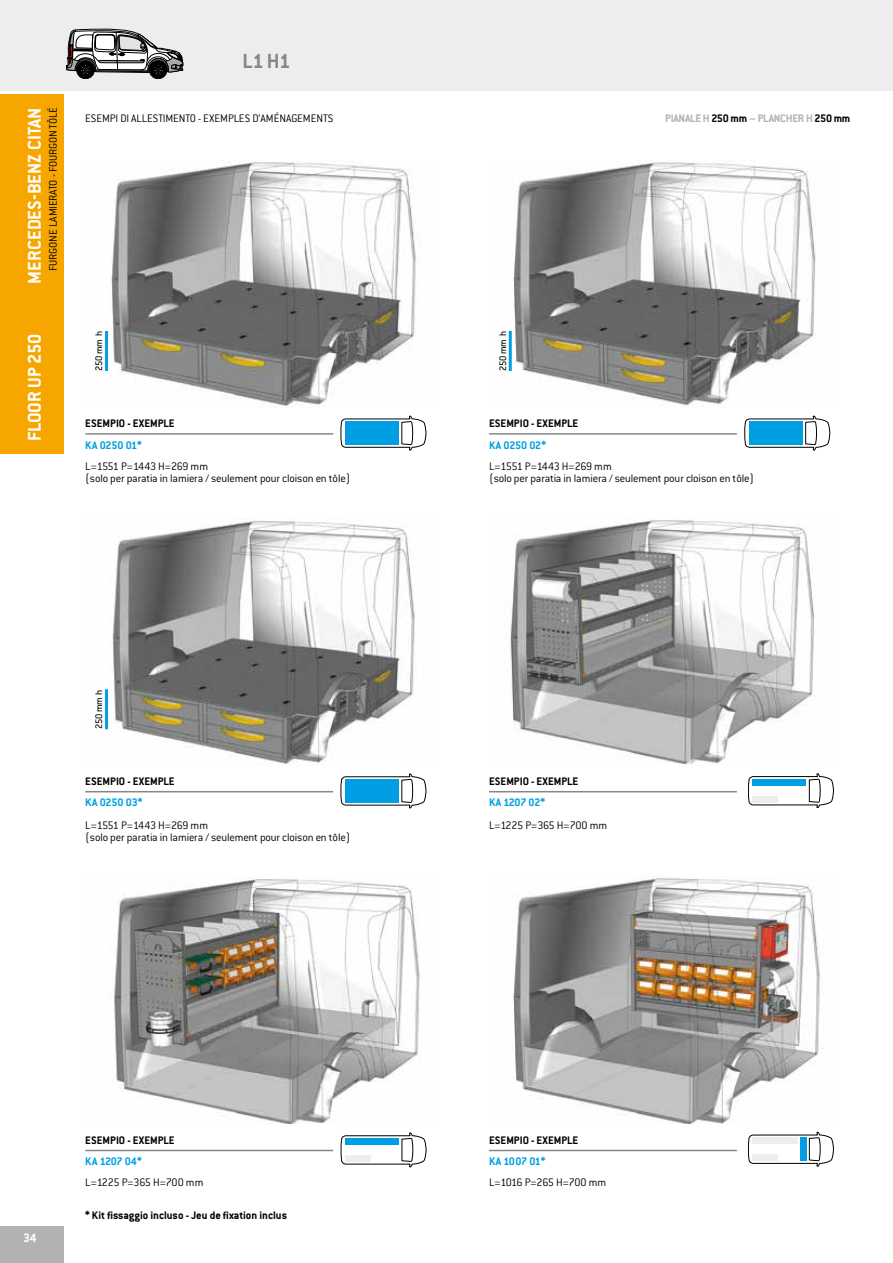
<style>
.page{position:relative;width:893px;height:1263px;background:#fff}
.page>*{position:absolute;margin:0;border:0;box-sizing:border-box;transform-origin:0 0}
.t1{font:700 22.5px "Conduit ITC Pro";color:#878787}
.t2{font:700 20.25px "Conduit ITC Pro";color:#fff}
.t3{font:700 13.5px "Conduit ITC Pro";color:#fff}
.t4{font:300 12px "Conduit ITC Std";letter-spacing:-.015em;color:#000}
.t5{font:700 12px "Conduit ITC Pro";color:#000}
.t6{font:300 12px "Conduit ITC Pro";letter-spacing:-.015em;color:#000}
.t7{font:300 12px "Conduit ITC Pro";letter-spacing:-.04em;color:#000}
.t8{font:700 12px "Conduit ITC Pro";letter-spacing:-.02em;color:#009fe3}
.t9{font:700 12px "Conduit ITC Pro";letter-spacing:-.02em;color:#b3b2b2}
.t10{font:300 12px "Conduit ITC Pro";letter-spacing:-.045em;color:#000}
.t11{font:10.5px "Conduit ITC Std";letter-spacing:-.02em;color:#000}
.s1{color:#000}
</style>
<div class="page">
<div style="left:0;top:0;width:893px;height:90px;background:#ededed"></div>
<div style="left:0;top:1226px;width:64px;height:37px;background:#b3b2b2"></div>
<div style="left:0;top:95px;width:64px;height:359px;background:#f7a600"></div>
<img style="left:108px;top:161px;width:308px;height:246px">
<img style="left:508px;top:162px;width:308px;height:245px">
<img style="left:105px;top:520px;width:310px;height:245px">
<img style="left:510px;top:519px;width:304px;height:246px">
<img style="left:114px;top:877px;width:306px;height:246px">
<img style="left:513px;top:877px;width:310px;height:246px">
<svg style="left:341px;top:416px;width:85px;height:34px"></svg>
<div style="left:345px;top:422px;width:54px;height:23px;background:#009fe3"></div>
<svg style="left:341px;top:774px;width:85px;height:34px"></svg>
<div style="left:345px;top:779px;width:54px;height:23px;background:#009fe3"></div>
<svg style="left:744px;top:416px;width:86px;height:34px"></svg>
<div style="left:749px;top:422px;width:53px;height:23px;background:#009fe3"></div>
<svg style="left:748px;top:1132px;width:86px;height:34px"></svg>
<div style="left:800px;top:1137px;width:6px;height:24px;background:#009fe3"></div>
<div style="left:752px;top:1138px;width:46px;height:6px;background:#ededed"></div>
<div style="left:752px;top:1154px;width:26px;height:7px;background:#ededed"></div>
<svg style="left:341px;top:1133px;width:85px;height:34px"></svg>
<div style="left:345px;top:1138px;width:54px;height:7px;background:#009fe3"></div>
<div style="left:345px;top:1155px;width:26px;height:6px;background:#ededed"></div>
<svg style="left:748px;top:773px;width:86px;height:35px"></svg>
<div style="left:752px;top:779px;width:54px;height:7px;background:#009fe3"></div>
<div style="left:752px;top:796px;width:26px;height:6px;background:#ededed"></div>
<hr style="left:509px;top:331px;width:3px;height:40px;background:#009fe3">
<hr style="left:105px;top:331px;width:3px;height:40px;background:#009fe3">
<hr style="left:105px;top:689px;width:3px;height:40px;background:#009fe3">
<div style="left:77px;top:61px;width:17px;height:18px;background:#000;border-radius:50%"></div>
<div style="left:77px;top:61px;width:18px;height:18px;border:1px solid #000;border-radius:50%"></div>
<div style="left:79px;top:63px;width:13px;height:14px;border:1px solid #000;border-radius:50%"></div>
<div style="left:149px;top:61px;width:18px;height:18px;background:#000;border-radius:50%"></div>
<div style="left:149px;top:61px;width:18px;height:18px;border:1px solid #000;border-radius:50%"></div>
<div style="left:151px;top:63px;width:14px;height:14px;border:1px solid #000;border-radius:50%"></div>
<svg style="left:66px;top:29px;width:117px;height:47px"></svg>
<hr style="left:489px;top:433px;width:248px;height:2px;background:#878787">
<hr style="left:489px;top:791px;width:248px;height:1px;background:#878787">
<hr style="left:489px;top:1150px;width:248px;height:1px;background:#878787">
<hr style="left:85px;top:433px;width:248px;height:2px;background:#878787">
<hr style="left:85px;top:791px;width:248px;height:1px;background:#878787">
<hr style="left:85px;top:1150px;width:248px;height:1px;background:#878787">
<h1 class="t1" style="left:243px;top:48px;width:50px">L1 H1</h1>
<p class="t6" style="left:47px;top:271px;width:165px;rotate:-90deg">FURGONE LAMIERATO - FOURGON TÔLÉ</p>
<p class="t6" style="left:85px;top:112px;width:250px">ESEMPI DI ALLESTIMENTO - EXEMPLES D’AMÉNAGEMENTS</p>
<h2 class="t2" style="left:23px;top:283px;width:178px;rotate:-90deg">MERCEDES-BENZ CITAN</h2>
<p class="t9" style="left:665px;top:111px;width:187px">PIANALE H <span class="s1">250 mm</span> – PLANCHER H <span class="s1">250 mm</span></p>
<h2 class="t2" style="left:23px;top:441px;width:109px;rotate:-90deg">FLOOR UP 250</h2>
<p class="t11" style="left:93px;top:371px;width:41px;rotate:-90deg">250 mm h</p>
<p class="t5" style="left:85px;top:417px;width:91px">ESEMPIO - EXEMPLE</p>
<p class="t8" style="left:85px;top:438px;width:58px">KA 0250 01*</p>
<p class="t11" style="left:496px;top:371px;width:41px;rotate:-90deg">250 mm h</p>
<p class="t5" style="left:489px;top:417px;width:91px">ESEMPIO - EXEMPLE</p>
<p class="t8" style="left:489px;top:438px;width:59px">KA 0250 02*</p>
<p class="t7" style="left:85px;top:460px;width:124px">L=1551 P=1443 H=269 mm</p>
<p class="t4" style="left:85px;top:471px;width:267px">(solo per paratia in lamiera / seulement pour cloison en tôle)</p>
<p class="t7" style="left:489px;top:460px;width:124px">L=1551 P=1443 H=269 mm</p>
<p class="t4" style="left:489px;top:471px;width:267px">(solo per paratia in lamiera / seulement pour cloison en tôle)</p>
<p class="t11" style="left:93px;top:729px;width:41px;rotate:-90deg">250 mm h</p>
<p class="t5" style="left:85px;top:774px;width:91px">ESEMPIO - EXEMPLE</p>
<p class="t5" style="left:489px;top:774px;width:91px">ESEMPIO - EXEMPLE</p>
<p class="t8" style="left:85px;top:796px;width:59px">KA 0250 03*</p>
<p class="t8" style="left:489px;top:796px;width:58px">KA 1207 02*</p>
<p class="t7" style="left:85px;top:819px;width:124px">L=1551 P=1443 H=269 mm</p>
<p class="t4" style="left:85px;top:830px;width:267px">(solo per paratia in lamiera / seulement pour cloison en tôle)</p>
<p class="t6" style="left:489px;top:819px;width:120px">L=1225 P=365 H=700 mm</p>
<p class="t5" style="left:85px;top:1133px;width:91px">ESEMPIO - EXEMPLE</p>
<p class="t5" style="left:489px;top:1133px;width:91px">ESEMPIO - EXEMPLE</p>
<p class="t8" style="left:85px;top:1154px;width:58px">KA 1207 04*</p>
<p class="t8" style="left:489px;top:1154px;width:58px">KA 1007 01*</p>
<p class="t3" style="left:23px;top:1229px;width:15px">34</p>
<p class="t6" style="left:85px;top:1176px;width:120px">L=1225 P=365 H=700 mm</p>
<p class="t5" style="left:85px;top:1209px;width:204px">* Kit fissaggio incluso - Jeu de fixation inclus</p>
<p class="t10" style="left:489px;top:1176px;width:119px">L=1016 P=265 H=700 mm</p>
</div>
